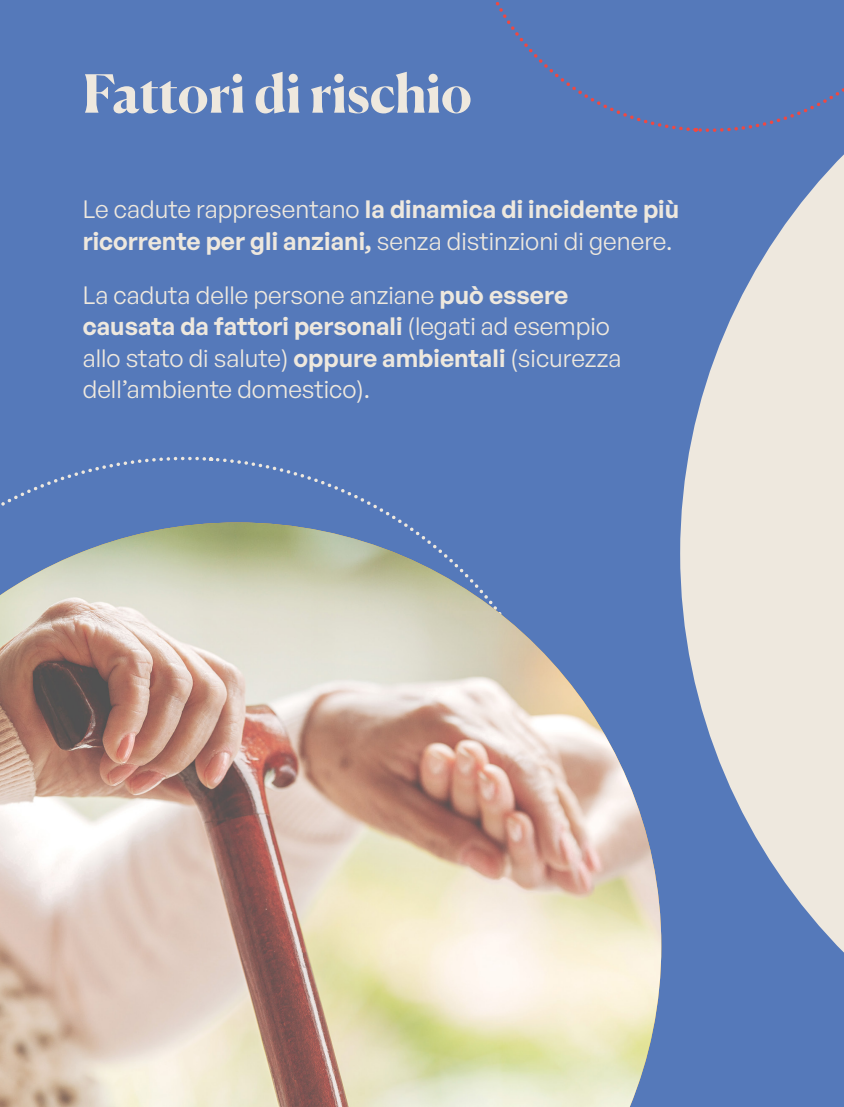
<style>
.page{position:relative;width:844px;height:1107px;background:#fff}
.page>*{position:absolute;margin:0;border:0;box-sizing:border-box;transform-origin:0 0}
.t1{font:700 52.5px "Canela";color:#eee8de}
.t2{font:24.5px/31.5px "General Sans";color:#eee8de}
.t3{font:600 24.5px/31.5px "General Sans";color:#eee8de}
.s1{font-weight:400}
.s2{font-weight:600}
</style>
<div class="page">
<div style="left:0;top:0;width:843px;height:1105px;background:#5579ba"></div>
<svg style="left:1px;top:456px;width:209px;height:50px"></svg>
<svg style="left:680px;top:155px;width:163px;height:951px;fill:#eee8de"></svg>
<img style="left:0;top:522px;width:661px;height:584px">
<svg style="left:495px;top:0;width:349px;height:136px"></svg>
<p class="t1" style="left:83px;top:52px;width:390px">Fattori di rischio</p>
<p class="t3" style="left:83px;top:193px;width:597px"><span class="s1">Le cadute rappresentano</span> la dinamica di incidente più ricorrente per gli anziani, <span class="s1">senza distinzioni di genere.</span></p>
<p class="t2" style="left:83px;top:278px;width:540px">La caduta delle persone anziane <span class="s2">può essere causata da fattori personali</span> (legati ad esempio allo stato di salute) <span class="s2">oppure ambientali</span> (sicurezza dell’ambiente domestico).</p>
</div>
